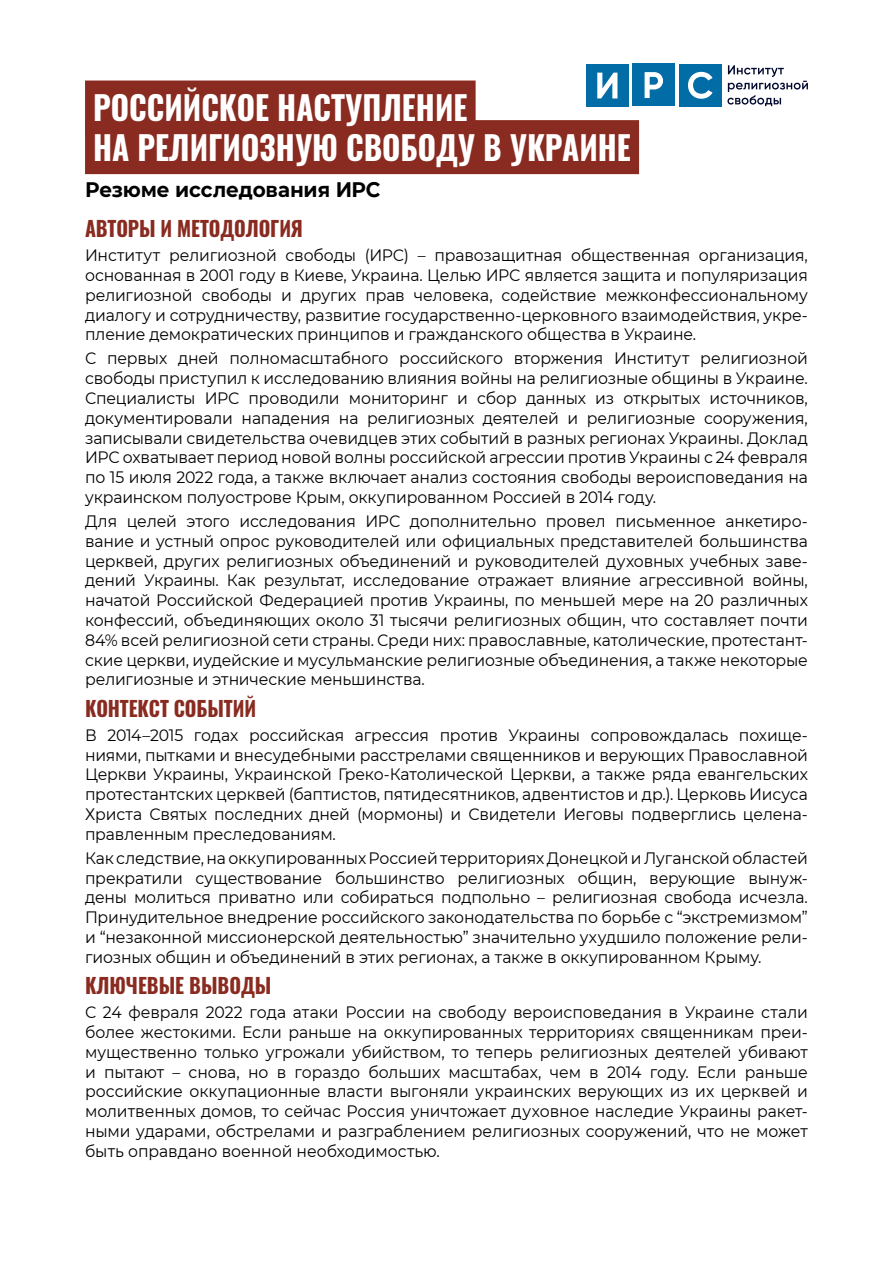
<style>
.page{position:relative;width:893px;height:1263px;background:#fff}
.page>*{position:absolute;margin:0;border:0;box-sizing:border-box;transform-origin:0 0}
.zag1{font:700 33px/39.6px "Oswald";color:#fff;scale:.95 1}
.osn{font:700 21px "Oswald";letter-spacing:-.005em;color:#892b20;scale:.95 1}
.osn-2{font:700 21px "Montserrat";letter-spacing:-.005em;color:#000;scale:.95 1}
.zag2{font:700 21px "Oswald";letter-spacing:-.005em;color:#892b20;scale:.95 1}
.osn-3{font:16.5px/19.8px "Montserrat";letter-spacing:-.01em;color:#000;text-align:justify;scale:.95 1}
</style>
<div class="page">
<div style="left:85px;top:81px;width:391px;height:54px;background:#892b20"></div>
<div style="left:85px;top:120px;width:554px;height:54px;background:#892b20"></div>
<div style="left:586px;top:64px;width:43px;height:42px;background:#016ca6"></div>
<svg style="left:597px;top:73px;width:20px;height:25px"></svg>
<div style="left:633px;top:64px;width:42px;height:42px;background:#016ca6"></div>
<svg style="left:645px;top:72px;width:18px;height:26px"></svg>
<div style="left:679px;top:64px;width:42px;height:42px;background:#016ca6"></div>
<svg style="left:688px;top:72px;width:24px;height:27px"></svg>
<svg style="left:727px;top:65px;width:81px;height:41px"></svg>
<p class="zag1" style="left:93px;top:89px;width:568px">РОССИЙСКОЕ НАСТУПЛЕНИЕ<br>НА РЕЛИГИОЗНУЮ СВОБОДУ В УКРАИНЕ</p>
<p class="osn-2" style="left:85px;top:175px;width:312px">Резюме исследования ИРС</p>
<p class="zag2" style="left:85px;top:214px;width:231px">АВТОРЫ И МЕТОДОЛОГИЯ</p>
<p class="osn-3" style="left:85px;top:245px;width:762px">Институт религиозной свободы (ИРС) – правозащитная общественная организация, основанная в 2001 году в Киеве, Украина. Целью ИРС является защита и популяризация религиозной свободы и других прав человека, содействие межконфессиональному диалогу и сотрудничеству, развитие государственно-церковного взаимодействия, укре&shy;пление демократических принципов и гражданского общества в Украине.</p>
<p class="osn-3" style="left:85px;top:348px;width:762px">С первых дней полномасштабного российского вторжения Институт религиозной свободы приступил к исследованию влияния войны на религиозные общины в Украине.<br>Специалисты ИРС проводили мониторинг и сбор данных из открытых источников, документировали нападения на религиозных деятелей и религиозные сооружения, записывали свидетельства очевидцев этих событий в разных регионах Украины. Доклад ИРС охватывает период новой волны российской агрессии против Украины с 24 февраля по 15 июля 2022 года, а также включает анализ состояния свободы вероисповедания на украинском полуострове Крым, оккупированном Россией в 2014 году.</p>
<p class="osn-3" style="left:85px;top:511px;width:762px">Для целей этого исследования ИРС дополнительно провел письменное анкетиро&shy;вание и устный опрос руководителей или официальных представителей большинства церквей, других религиозных объединений и руководителей духовных учебных заве&shy;дений Украины. Как результат, исследование отражает влияние агрессивной войны, начатой Российской Федерацией против Украины, по меньшей мере на 20 различных конфессий, объединяющих около 31 тысячи религиозных общин, что составляет почти 84% всей религиозной сети страны. Среди них: православные, католические, протестант&shy;ские церкви, иудейские и мусульманские религиозные объединения, а также некоторые религиозные и этнические меньшинства.</p>
<p class="osn" style="left:85px;top:693px;width:182px">КОНТЕКСТ СОБЫТИЙ</p>
<p class="osn-3" style="left:85px;top:724px;width:762px">В 2014–2015 годах российская агрессия против Украины сопровождалась похище&shy;ниями, пытками и внесудебными расстрелами священников и верующих Православной Церкви Украины, Украинской Греко-Католической Церкви, а также ряда евангельских протестантских церквей (баптистов, пятидесятников, адвентистов и др.). Церковь Иисуса Христа Святых последних дней (мормоны) и Свидетели Иеговы подверглись целена&shy;правленным преследованиям.</p>
<p class="osn-3" style="left:85px;top:847px;width:762px">Как следствие, на оккупированных Россией территориях Донецкой и Луганской областей прекратили существование большинство религиозных общин, верующие вынуж&shy;дены молиться приватно или собираться подпольно – религиозная свобода исчезла.<br>Принудительное внедрение российского законодательства по борьбе с “экстремизмом” и “незаконной миссионерской деятельностью” значительно ухудшило положение рели&shy;гиозных общин и объединений в этих регионах, а также в оккупированном Крыму.</p>
<p class="osn" style="left:85px;top:971px;width:198px">КЛЮЧЕВЫЕ ВЫВОДЫ</p>
<p class="osn-3" style="left:85px;top:1002px;width:762px">С 24 февраля 2022 года атаки России на свободу вероисповедания в Украине стали более жестокими. Если раньше на оккупированных территориях священникам преи&shy;мущественно только угрожали убийством, то теперь религиозных деятелей убивают и пытают – снова, но в гораздо больших масштабах, чем в 2014 году. Если раньше российские оккупационные власти выгоняли украинских верующих из их церквей и молитвенных домов, то сейчас Россия уничтожает духовное наследие Украины ракет&shy;ными ударами, обстрелами и разграблением религиозных сооружений, что не может быть оправдано военной необходимостью.</p>
</div>
